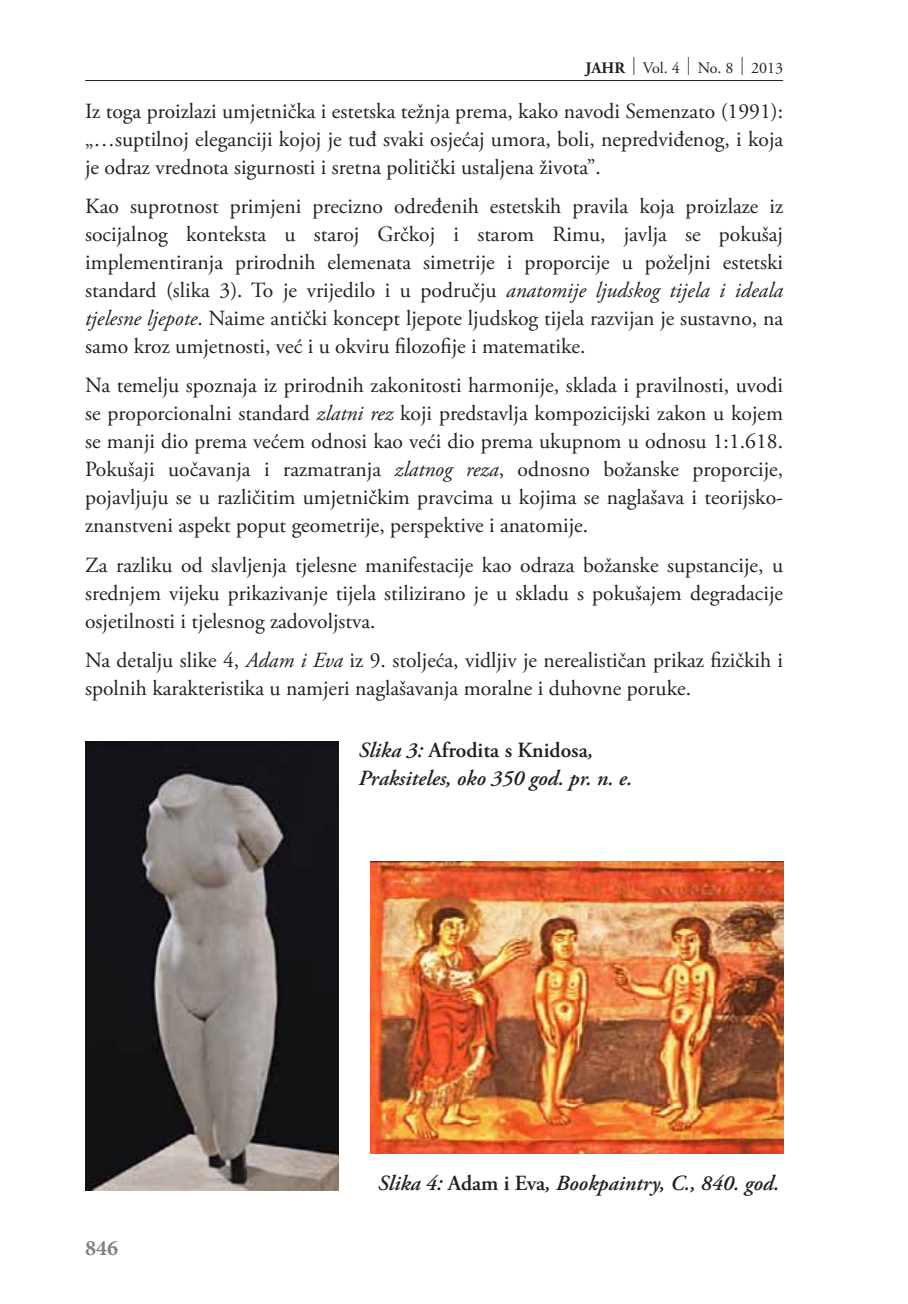
<style>
.page{position:relative;width:908px;height:1304px;background:#fff}
.page>*{position:absolute;margin:0;border:0;box-sizing:border-box;transform-origin:0 0}
.t1{font:700 22px "Minion Pro";color:#808285}
.t2{font:21.6px/28px "Adobe Garamond Pro";color:#231f20;text-align:justify}
.t3{font:italic 600 21.6px/28px "Adobe Garamond Pro";color:#231f20}
.t4{font:16px "Adobe Garamond Pro";color:#231f20}
.s1{font-weight:700}
.s2{font-style:italic}
.s3{font-style:normal}
</style>
<div class="page">
<hr style="left:85px;top:80px;width:697px;height:1px;background:#231f20">
<img style="left:85px;top:742px;width:253px;height:449px">
<img style="left:370px;top:862px;width:412px;height:292px">
<p class="t4" style="left:585px;top:58px;width:199px"><span class="s1">JAHR</span> Vol. 4 No. 8 2013</p>
<p class="t2" style="left:85px;top:98px;width:699px">Iz toga proizlazi umjetnička i estetska težnja prema, kako navodi Semenzato (1991): „…suptilnoj eleganciji kojoj je tuđ svaki osjećaj umora, boli, nepredviđenog, i koja je odraz vrednota sigurnosti i sretna politički ustaljena života”.</p>
<p class="t2" style="left:85px;top:193px;width:699px">Kao suprotnost primjeni precizno određenih estetskih pravila koja proizlaze iz socijalnog konteksta u staroj Grčkoj i starom Rimu, javlja se pokušaj implementiranja prirodnih elemenata simetrije i proporcije u poželjni estetski standard (slika 3). To je vrijedilo i u području <span class="s2">anatomije ljudskog tijela i ideala tjelesne ljepote</span>. Naime antički koncept ljepote ljudskog tijela razvijan je sustavno, na samo kroz umjetnosti, već i u okviru filozofije i matematike.</p>
<p class="t2" style="left:85px;top:372px;width:699px">Na temelju spoznaja iz prirodnih zakonitosti harmonije, sklada i pravilnosti, uvodi se proporcionalni standard <span class="s2">zlatni rez</span> koji predstavlja kompozicijski zakon u kojem se manji dio prema većem odnosi kao veći dio prema ukupnom u odnosu 1:1.618.<br>Pokušaji uočavanja i razmatranja <span class="s2">zlatnog reza</span>, odnosno božanske proporcije, pojavljuju se u različitim umjetničkim pravcima u kojima se naglašava i teorijsko&shy;znanstveni aspekt poput geometrije, perspektive i anatomije.</p>
<p class="t2" style="left:85px;top:552px;width:699px">Za razliku od slavljenja tjelesne manifestacije kao odraza božanske supstancije, u srednjem vijeku prikazivanje tijela stilizirano je u skladu s pokušajem degradacije osjetilnosti i tjelesnog zadovoljstva.</p>
<p class="t2" style="left:85px;top:647px;width:699px">Na detalju slike 4, <span class="s2">Adam i Eva</span> iz 9. stoljeća, vidljiv je nerealističan prikaz fizičkih i spolnih karakteristika u namjeri naglašavanja moralne i duhovne poruke.</p>
<p class="t3" style="left:358px;top:737px;width:275px">Slika 3: <span class="s3">Afrodita s Knidosa</span>,<br>Praksiteles, oko 350 god. pr. n. e.</p>
<p class="t1" style="left:85px;top:1233px;width:34px">846</p>
<p class="t3" style="left:378px;top:1170px;width:402px">Slika 4: <span class="s3">Adam i Eva</span>, Bookpaintry, C., 840. god.</p>
</div>
